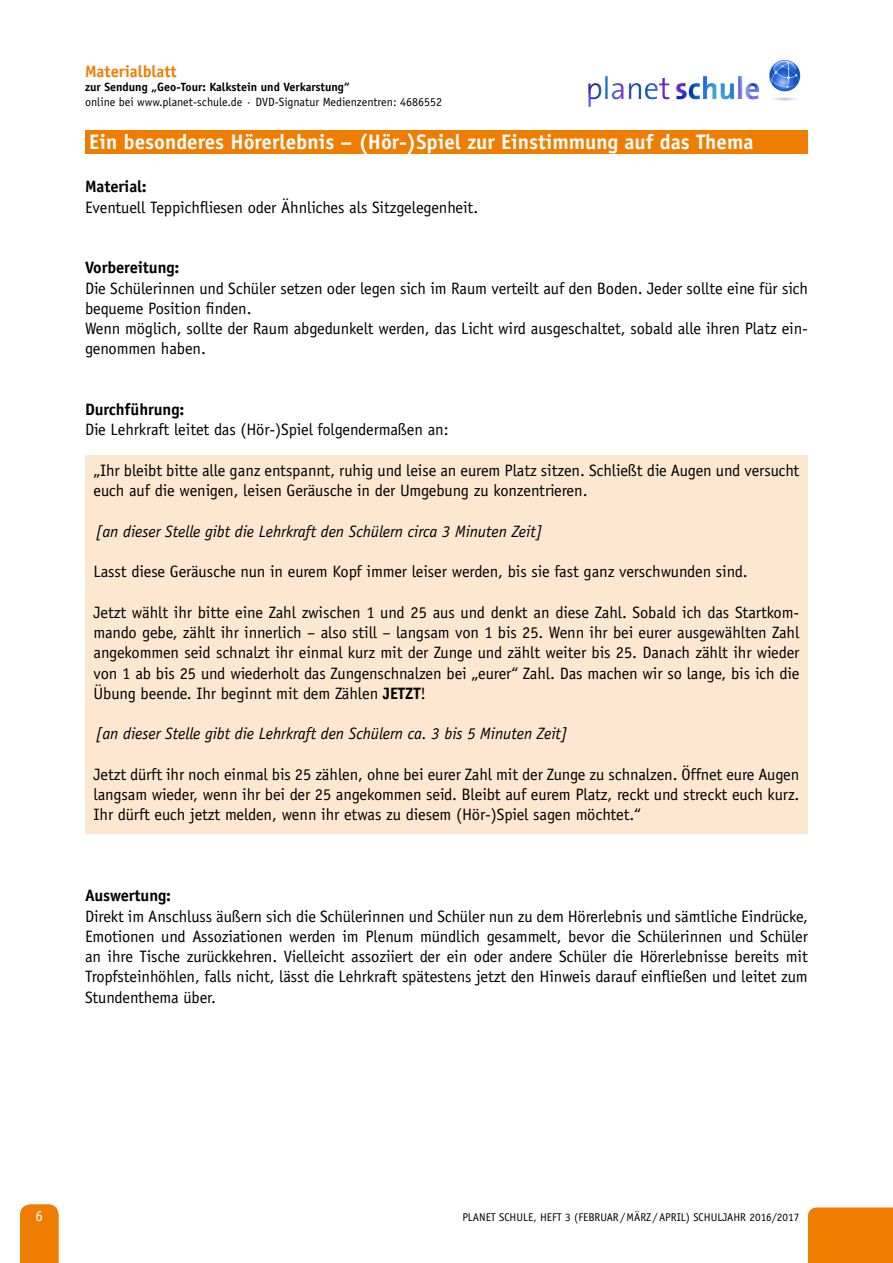
<style>
.page{position:relative;width:893px;height:1263px;background:#fff}
.page>*{position:absolute;margin:0;border:0;box-sizing:border-box;transform-origin:0 0}
.t1{font:700 21px "Officina Sans Std";color:#fff}
.t2{font:16.5px/20.2px "Officina Sans Std";letter-spacing:-.005em;color:#000;text-align:justify}
.t3{font:italic 16.5px "Officina Sans Std";letter-spacing:-.005em;color:#000}
.t4{font:700 16.5px "Officina Sans Std";letter-spacing:-.005em;color:#000}
.t5{font:700 16.5px "Officina Sans Std";color:#ef7d00}
.t6{font:15px "Officina Sans Std";color:#fff}
.t7{font:12px "Officina Sans Std";color:#000}
.t8{font:700 12px "Officina Sans Std";color:#000}
.t9{font:11.25px "Officina Sans Std";color:#000}
.s1{font-weight:700}
</style>
<div class="page">
<div style="left:85px;top:455px;width:723px;height:54px;background:#fee7d1"></div>
<div style="left:85px;top:496px;width:723px;height:33px;background:#fee7d1"></div>
<div style="left:85px;top:516px;width:723px;height:34px;background:#fee7d1"></div>
<div style="left:85px;top:536px;width:723px;height:34px;background:#fee7d1"></div>
<div style="left:85px;top:557px;width:723px;height:33px;background:#fee7d1"></div>
<div style="left:85px;top:577px;width:723px;height:33px;background:#fee7d1"></div>
<div style="left:85px;top:597px;width:723px;height:115px;background:#fee7d1"></div>
<div style="left:85px;top:698px;width:723px;height:34px;background:#fee7d1"></div>
<div style="left:85px;top:719px;width:723px;height:33px;background:#fee7d1"></div>
<div style="left:85px;top:739px;width:723px;height:33px;background:#fee7d1"></div>
<div style="left:85px;top:759px;width:723px;height:54px;background:#fee7d1"></div>
<div style="left:85px;top:800px;width:723px;height:33px;background:#fee7d1"></div>
<div style="left:85px;top:130px;width:723px;height:23px;background:#ef7d00"></div>
<div style="left:20px;top:1204px;width:38px;height:59px;background:#ef7d00"></div>
<div style="left:808px;top:1208px;width:85px;height:55px;background:#ef7d00"></div>
<img style="left:588px;top:59px;width:213px;height:48px">
<p class="t5" style="left:85px;top:61px;width:93px">Materialblatt</p>
<p class="t8" style="left:85px;top:80px;width:266px">zur Sendung „Geo-Tour: Kalkstein und Verkarstung“</p>
<p class="t7" style="left:85px;top:95px;width:359px">online bei www.planet-schule.de · DVD-Signatur Medienzentren: 4686552</p>
<p class="t1" style="left:89px;top:129px;width:666px">Ein besonderes Hörerlebnis – (Hör-)Spiel zur Einstimmung auf das Thema</p>
<p class="t4" style="left:85px;top:177px;width:63px">Material:</p>
<p class="t2" style="left:85px;top:197px;width:395px">Eventuell Teppichfliesen oder Ähnliches als Sitzgelegenheit.</p>
<p class="t4" style="left:85px;top:258px;width:96px">Vorbereitung:</p>
<p class="t2" style="left:85px;top:278px;width:724px;text-align:left">Die Schülerinnen und Schüler setzen oder legen sich im Raum verteilt auf den Boden. Jeder sollte eine für sich bequeme Position finden.<br>Wenn möglich, sollte der Raum abgedunkelt werden, das Licht wird ausgeschaltet, sobald alle ihren Platz ein&shy;genommen haben.</p>
<p class="t4" style="left:85px;top:399px;width:101px">Durchführung:</p>
<p class="t2" style="left:85px;top:420px;width:365px">Die Lehrkraft leitet das (Hör-)Spiel folgendermaßen an:</p>
<p class="t2" style="left:94px;top:460px;width:707px">„Ihr bleibt bitte alle ganz entspannt, ruhig und leise an eurem Platz sitzen. Schließt die Augen und versucht euch auf die wenigen, leisen Geräusche in der Umgebung zu konzentrieren.</p>
<p class="t3" style="left:96px;top:522px;width:449px">[an dieser Stelle gibt die Lehrkraft den Schülern circa 3 Minuten Zeit]</p>
<p class="t2" style="left:94px;top:562px;width:656px">Lasst diese Geräusche nun in eurem Kopf immer leiser werden, bis sie fast ganz verschwunden sind.</p>
<p class="t2" style="left:94px;top:602px;width:707px">Jetzt wählt ihr bitte eine Zahl zwischen 1 und 25 aus und denkt an diese Zahl. Sobald ich das Startkom&shy;mando gebe, zählt ihr innerlich – also still – langsam von 1 bis 25. Wenn ihr bei eurer ausgewählten Zahl angekommen seid schnalzt ihr einmal kurz mit der Zunge und zählt weiter bis 25. Danach zählt ihr wieder von 1 ab bis 25 und wiederholt das Zungenschnalzen bei „eurer“ Zahl. Das machen wir so lange, bis ich die Übung beende. Ihr beginnt mit dem Zählen <span class="s1">JETZT</span>!</p>
<p class="t3" style="left:96px;top:724px;width:474px">[an dieser Stelle gibt die Lehrkraft den Schülern ca. 3 bis 5 Minuten Zeit]</p>
<p class="t2" style="left:94px;top:764px;width:707px">Jetzt dürft ihr noch einmal bis 25 zählen, ohne bei eurer Zahl mit der Zunge zu schnalzen. Öffnet eure Augen langsam wieder, wenn ihr bei der 25 angekommen seid. Bleibt auf eurem Platz, reckt und streckt euch kurz.<br>Ihr dürft euch jetzt melden, wenn ihr etwas zu diesem (Hör-)Spiel sagen möchtet.“</p>
<p class="t4" style="left:85px;top:885px;width:88px">Auswertung:</p>
<p class="t2" style="left:85px;top:906px;width:724px">Direkt im Anschluss äußern sich die Schülerinnen und Schüler nun zu dem Hörerlebnis und sämtliche Eindrücke, Emotionen und Assoziationen werden im Plenum mündlich gesammelt, bevor die Schülerinnen und Schüler an ihre Tische zurückkehren. Vielleicht assoziiert der ein oder andere Schüler die Hörerlebnisse bereits mit Tropfsteinhöhlen, falls nicht, lässt die Lehrkraft spätestens jetzt den Hinweis darauf einfließen und leitet zum Stundenthema über.</p>
<p class="t6" style="left:36px;top:1207px;width:9px">6</p>
<p class="t9" style="left:462px;top:1211px;width:339px">PLANET SCHULE, HEFT 3 (FEBRUAR/MÄRZ /APRIL) SCHULJAHR 2016/2017</p>
</div>
